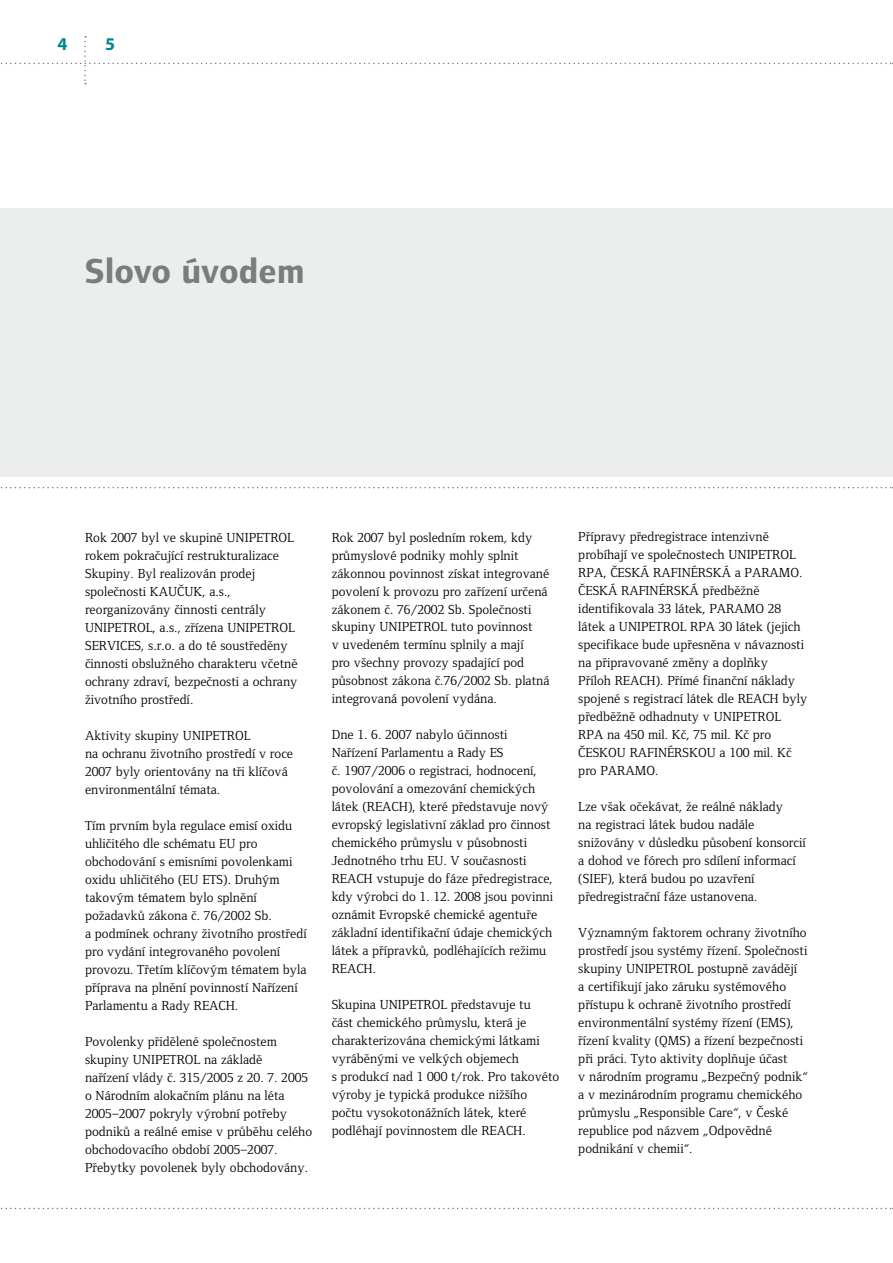
<style>
.page{position:relative;width:893px;height:1263px;background:#fff}
.page>*{position:absolute;margin:0;border:0;box-sizing:border-box;transform-origin:0 0}
.t1{font:36px "Foundry Form Sans Bold CE";color:#7b7c7e}
.t2{font:700 18px "Myriad Pro";color:#008887}
.t3{font:13.5px/18px "Foundry Form Serif Book CE";color:#000}
</style>
<div class="page">
<svg style="left:0;top:487px;width:893px;height:1px"></svg>
<svg style="left:0;top:1208px;width:893px;height:1px"></svg>
<svg style="left:0;top:36px;width:893px;height:48px"></svg>
<div style="left:0;top:208px;width:893px;height:269px;background:#eceded"></div>
<h2 class="t2" style="left:58px;top:33px;width:11px">4</h2>
<h2 class="t2" style="left:105px;top:33px;width:11px">5</h2>
<h1 class="t1" style="left:85px;top:249px;width:221px">Slovo úvodem</h1>
<p class="t3" style="left:85px;top:528px;width:214px">Rok 2007 byl ve skupině UNIPETROL rokem pokračující restrukturalizace Skupiny. Byl realizován prodej společnosti KAUČUK, a.s., reorganizovány činnosti centrály UNIPETROL, a.s., zřízena UNIPETROL SERVICES, s.r.o. a do té soustředěny činnosti obslužného charakteru včetně ochrany zdraví, bezpečnosti a ochrany životního prostředí.</p>
<p class="t3" style="left:85px;top:726px;width:210px">Aktivity skupiny UNIPETROL<br>na ochranu životního prostředí v roce<br>2007 byly orientovány na tři klíčová environmentální témata.</p>
<p class="t3" style="left:85px;top:816px;width:223px">Tím prvním byla regulace emisí oxidu uhličitého dle schématu EU pro obchodování s emisními povolenkami oxidu uhličitého (EU ETS). Druhým takovým tématem bylo splnění požadavků zákona č. 76/2002 Sb.<br>a podmínek ochrany životního prostředí pro vydání integrovaného povolení provozu. Třetím klíčovým tématem byla příprava na plnění povinností Nařízení Parlamentu a Rady REACH.</p>
<p class="t3" style="left:85px;top:1032px;width:229px">Povolenky přidělené společnostem skupiny UNIPETROL na základě<br>nařízení vlády č. 315/2005 z 20. 7. 2005 o Národním alokačním plánu na léta 2005–2007 pokryly výrobní potřeby podniků a reálné emise v průběhu celého obchodovacího období 2005−2007.<br>Přebytky povolenek byly obchodovány.</p>
<p class="t3" style="left:332px;top:528px;width:219px">Rok 2007 byl posledním rokem, kdy průmyslové podniky mohly splnit zákonnou povinnost získat integrované povolení k provozu pro zařízení určená zákonem č. 76/2002 Sb. Společnosti skupiny UNIPETROL tuto povinnost<br>v uvedeném termínu splnily a mají<br>pro všechny provozy spadající pod působnost zákona č.76/2002 Sb. platná integrovaná povolení vydána.</p>
<p class="t3" style="left:332px;top:726px;width:223px">Dne 1. 6. 2007 nabylo účinnosti Nařízení Parlamentu a Rady ES<br>č. 1907/2006 o registraci, hodnocení, povolování a omezování chemických látek (REACH), které představuje nový evropský legislativní základ pro činnost chemického průmyslu v působnosti Jednotného trhu EU. V současnosti REACH vstupuje do fáze předregistrace, kdy výrobci do 1. 12. 2008 jsou povinni oznámit Evropské chemické agentuře základní identifikační údaje chemických látek a přípravků, podléhajících režimu REACH.</p>
<p class="t3" style="left:332px;top:996px;width:229px">Skupina UNIPETROL představuje tu<br>část chemického průmyslu, která je charakterizována chemickými látkami vyráběnými ve velkých objemech<br>s produkcí nad 1 000 t/rok. Pro takovéto výroby je typická produkce nižšího počtu vysokotonážních látek, které podléhají povinnostem dle REACH.</p>
<p class="t3" style="left:578px;top:528px;width:231px">Přípravy předregistrace intenzivně probíhají ve společnostech UNIPETROL RPA, ČESKÁ RAFINÉRSKÁ a PARAMO.<br>ČESKÁ RAFINÉRSKÁ předběžně identifikovala 33 látek, PARAMO 28 látek a UNIPETROL RPA 30 látek (jejich specifikace bude upřesněna v návaznosti na připravované změny a doplňky<br>Příloh REACH). Přímé finanční náklady spojené s registrací látek dle REACH byly předběžně odhadnuty v UNIPETROL RPA na 450 mil. Kč, 75 mil. Kč pro ČESKOU RAFINÉRSKOU a 100 mil. Kč pro PARAMO.</p>
<p class="t3" style="left:578px;top:798px;width:229px">Lze však očekávat, že reálné náklady<br>na registraci látek budou nadále snižovány v důsledku působení konsorcií a dohod ve fórech pro sdílení informací (SIEF), která budou po uzavření předregistrační fáze ustanovena.</p>
<p class="t3" style="left:578px;top:924px;width:231px">Významným faktorem ochrany životního prostředí jsou systémy řízení. Společnosti skupiny UNIPETROL postupně zavádějí<br>a certifikují jako záruku systémového přístupu k ochraně životního prostředí environmentální systémy řízení (EMS), řízení kvality (QMS) a řízení bezpečnosti při práci. Tyto aktivity doplňuje účast<br>v národním programu „Bezpečný podnik“ a v mezinárodním programu chemického průmyslu „Responsible Care“, v České republice pod názvem „Odpovědné podnikání v chemii“.</p>
</div>
